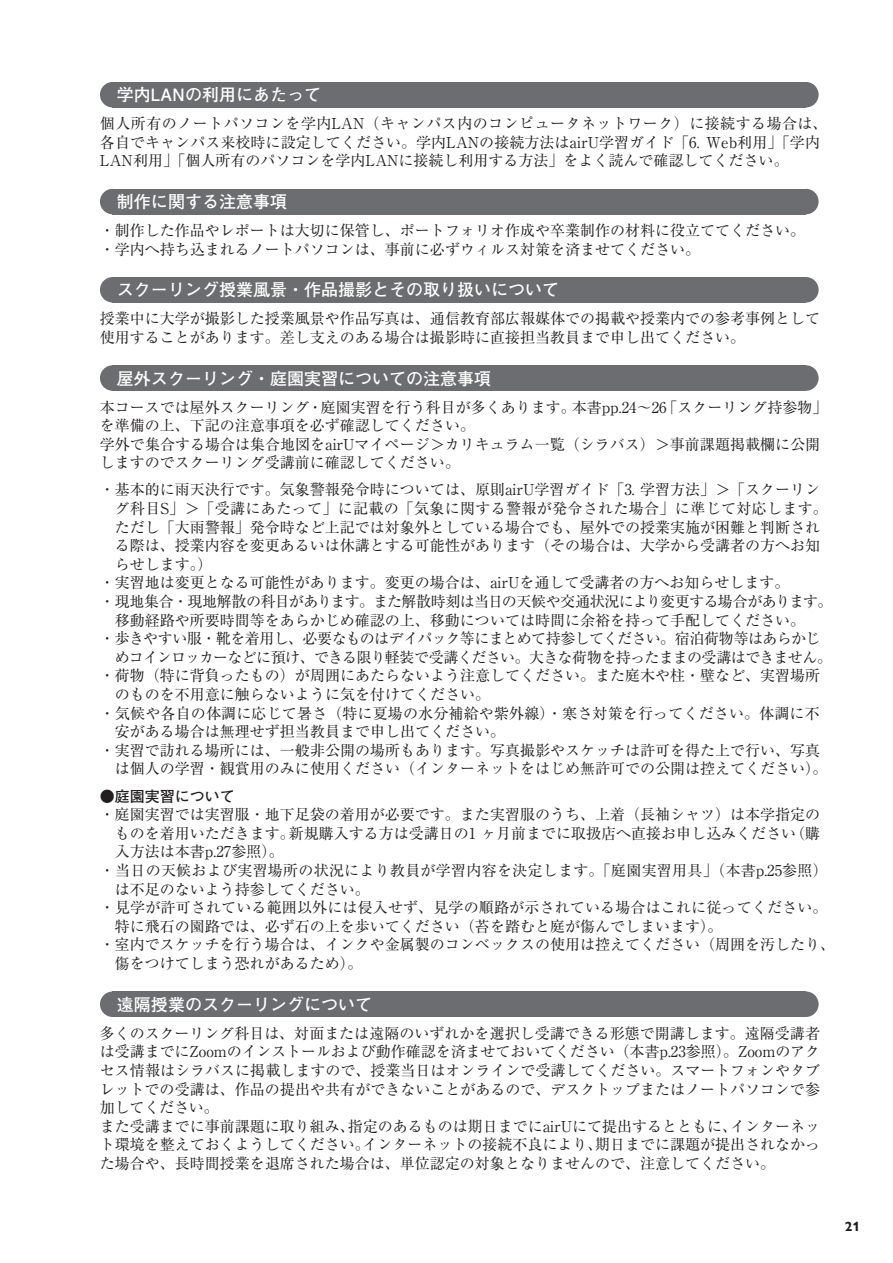
<style>
.page{position:relative;width:893px;height:1263px;background:#fff}
.page>*{position:absolute;margin:0;border:0;box-sizing:border-box;transform-origin:0 0}
.t1{font:700 16.95px "Futo Go B101 Pr 5";color:#fff}
.t2{font:15px/18.6px "Ryumin Pr 5";color:#231f20}
.t3{font:15px "Ryumin Pr 5";letter-spacing:-.03em;color:#231f20}
.t4{font:15px "Ryumin Pr 5";letter-spacing:.02em;color:#231f20}
.t5{font:15px "Ryumin Pr 5";letter-spacing:-.04em;color:#231f20}
.t6{font:15px "Ryumin Pr 5";letter-spacing:-.05em;color:#231f20}
.t7{font:15px "Ryumin Pr 5";letter-spacing:.025em;color:#231f20}
.t8{font:700 15px "Futo Go B101 Pr 6 N";color:#231f20}
.t9{font:700 13.5px "Gill Sans Nova";color:#231f20}
</style>
<div class="page">
<svg style="left:100px;top:82px;width:13px;height:25px"></svg>
<div style="left:113px;top:82px;width:693px;height:25px;background:#6c6d70"></div>
<svg style="left:806px;top:82px;width:13px;height:25px"></svg>
<svg style="left:100px;top:189px;width:13px;height:25px"></svg>
<div style="left:113px;top:189px;width:693px;height:25px;background:#6c6d70"></div>
<svg style="left:806px;top:189px;width:13px;height:25px"></svg>
<svg style="left:100px;top:277px;width:13px;height:26px"></svg>
<div style="left:113px;top:277px;width:693px;height:26px;background:#6c6d70"></div>
<svg style="left:806px;top:277px;width:13px;height:26px"></svg>
<svg style="left:100px;top:365px;width:13px;height:26px"></svg>
<div style="left:113px;top:365px;width:693px;height:26px;background:#6c6d70"></div>
<svg style="left:806px;top:365px;width:13px;height:26px"></svg>
<svg style="left:100px;top:991px;width:13px;height:26px"></svg>
<div style="left:113px;top:991px;width:693px;height:26px;background:#6c6d70"></div>
<svg style="left:806px;top:991px;width:13px;height:26px"></svg>
<p class="t1" style="left:117px;top:81px;width:223px">学内LANの利用にあたって　</p>
<p class="t2" style="left:100px;top:113px;width:729px">個人所有のノートパソコンを学内LAN（キャンパス内のコンピュータネットワーク）に接続する場合は、各自でキャンパス来校時に設定してください。学内LANの接続方法はairU学習ガイド「6. Web利用」「学内<br>LAN利用」「個人所有のパソコンを学内LANに接続し利用する方法」をよく読んで確認してください。</p>
<p class="t1" style="left:117px;top:188px;width:172px">制作に関する注意事項</p>
<p class="t2" style="left:100px;top:220px;width:707px">・制作した作品やレポートは大切に保管し、ポートフォリオ作成や卒業制作の材料に役立ててください。・学内へ持ち込まれるノートパソコンは、事前に必ずウィルス対策を済ませてください。</p>
<p class="t1" style="left:117px;top:276px;width:444px">スクーリング授業風景・作品撮影とその取り扱いについて</p>
<p class="t2" style="left:100px;top:308px;width:722px">授業中に大学が撮影した授業風景や作品写真は、通信教育部広報媒体での掲載や授業内での参考事例として使用することがあります。差し支えのある場合は撮影時に直接担当教員まで申し出てください。</p>
<p class="t1" style="left:117px;top:364px;width:376px">屋外スクーリング・庭園実習についての注意事項</p>
<p class="t2" style="left:100px;top:397px;width:729px">本コースでは屋外スクーリング・庭園実習を行う科目が多くあります。本書pp.24〜26「スクーリング持参物」を準備の上、下記の注意事項を必ず確認してください。<br>学外で集合する場合は集合地図をairUマイページ＞カリキュラム一覧（シラバス）＞事前課題掲載欄に公開しますのでスクーリング受講前に確認してください。</p>
<p class="t2" style="left:100px;top:479px;width:722px">・基本的に雨天決行です。気象警報発令時については、原則airU学習ガイド「3. 学習方法」＞「スクーリン</p>
<p class="t7" style="left:115px;top:497px;width:714px">グ科目S」＞「受講にあたって」に記載の「気象に関する警報が発令された場合」に準じて対応します。</p>
<p class="t2" style="left:115px;top:517px;width:707px">ただし「大雨警報」発令時など上記では対象外としている場合でも、屋外での授業実施が困難と判断され</p>
<p class="t2" style="left:115px;top:535px;width:707px">る際は、授業内容を変更あるいは休講とする可能性があります（その場合は、大学から受講者の方へお知</p>
<p class="t2" style="left:115px;top:554px;width:99px">らせします。）</p>
<p class="t2" style="left:100px;top:572px;width:691px">・実習地は変更となる可能性があります。変更の場合は、airUを通して受講者の方へお知らせします。</p>
<p class="t3" style="left:100px;top:590px;width:734px">・現地集合・現地解散の科目があります。また解散時刻は当日の天候や交通状況により変更する場合があります。</p>
<p class="t2" style="left:100px;top:610px;width:706px">　移動経路や所要時間等をあらかじめ確認の上、移動については時間に余裕を持って手配してください。</p>
<p class="t5" style="left:100px;top:627px;width:722px">・歩きやすい服・靴を着用し、必要なものはデイパック等にまとめて持参してください。宿泊荷物等はあらかじ</p>
<p class="t6" style="left:115px;top:645px;width:719px">めコインロッカーなどに預け、できる限り軽装で受講ください。大きな荷物を持ったままの受講はできません。</p>
<p class="t2" style="left:100px;top:665px;width:721px">・荷物（特に背負ったもの）が周囲にあたらないよう注意してください。また庭木や柱・壁など、実習場所</p>
<p class="t2" style="left:115px;top:684px;width:376px">のものを不用意に触らないように気を付けてください。</p>
<p class="t2" style="left:100px;top:703px;width:721px">・気候や各自の体調に応じて暑さ（特に夏場の水分補給や紫外線）・寒さ対策を行ってください。体調に不</p>
<p class="t2" style="left:115px;top:721px;width:391px">安がある場合は無理せず担当教員まで申し出てください。</p>
<p class="t2" style="left:100px;top:740px;width:721px">・実習で訪れる場所には、一般非公開の場所もあります。写真撮影やスケッチは許可を得た上で行い、写真</p>
<p class="t2" style="left:115px;top:758px;width:714px">は個人の学習・観賞用のみに使用ください（インターネットをはじめ無許可での公開は控えてください）。</p>
<p class="t8" style="left:100px;top:784px;width:137px">●庭園実習について</p>
<p class="t2" style="left:100px;top:804px;width:721px">・庭園実習では実習服・地下足袋の着用が必要です。また実習服のうち、上着（長袖シャツ）は本学指定の</p>
<p class="t2" style="left:115px;top:823px;width:706px">ものを着用いただきます。新規購入する方は受講日の1 ヶ月前までに取扱店へ直接お申し込みください（購</p>
<p class="t2" style="left:115px;top:841px;width:170px">入方法は本書p.27参照）。</p>
<p class="t4" style="left:100px;top:859px;width:729px">・当日の天候および実習場所の状況により教員が学習内容を決定します。「庭園実習用具」（本書p.25参照）</p>
<p class="t2" style="left:115px;top:879px;width:256px">は不足のないよう持参してください。</p>
<p class="t2" style="left:100px;top:897px;width:729px">・見学が許可されている範囲以外には侵入せず、見学の順路が示されている場合はこれに従ってください。</p>
<p class="t2" style="left:115px;top:916px;width:609px">特に飛石の園路では、必ず石の上を歩いてください（苔を踏むと庭が傷んでしまいます）。</p>
<p class="t2" style="left:100px;top:934px;width:736px">・室内でスケッチを行う場合は、インクや金属製のコンベックスの使用は控えてください（周囲を汚したり、</p>
<p class="t2" style="left:115px;top:953px;width:249px">傷をつけてしまう恐れがあるため）。</p>
<p class="t1" style="left:117px;top:991px;width:274px">遠隔授業のスクーリングについて　</p>
<p class="t2" style="left:100px;top:1023px;width:722px">多くのスクーリング科目は、対面または遠隔のいずれかを選択し受講できる形態で開講します。遠隔受講者は受講までにZoomのインストールおよび動作確認を済ませておいてください（本書p.23参照）。Zoomのアクセス情報はシラバスに掲載しますので、授業当日はオンラインで受講してください。スマートフォンやタブレットでの受講は、作品の提出や共有ができないことがあるので、デスクトップまたはノートパソコンで参加してください。<br>また受講までに事前課題に取り組み、指定のあるものは期日までにairUにて提出するとともに、インターネット環境を整えておくようしてください。インターネットの接続不良により、期日までに課題が提出されなかった場合や、長時間授業を退席された場合は、単位認定の対象となりませんので、注意してください。</p>
<p class="t9" style="left:845px;top:1218px;width:17px">21</p>
</div>
